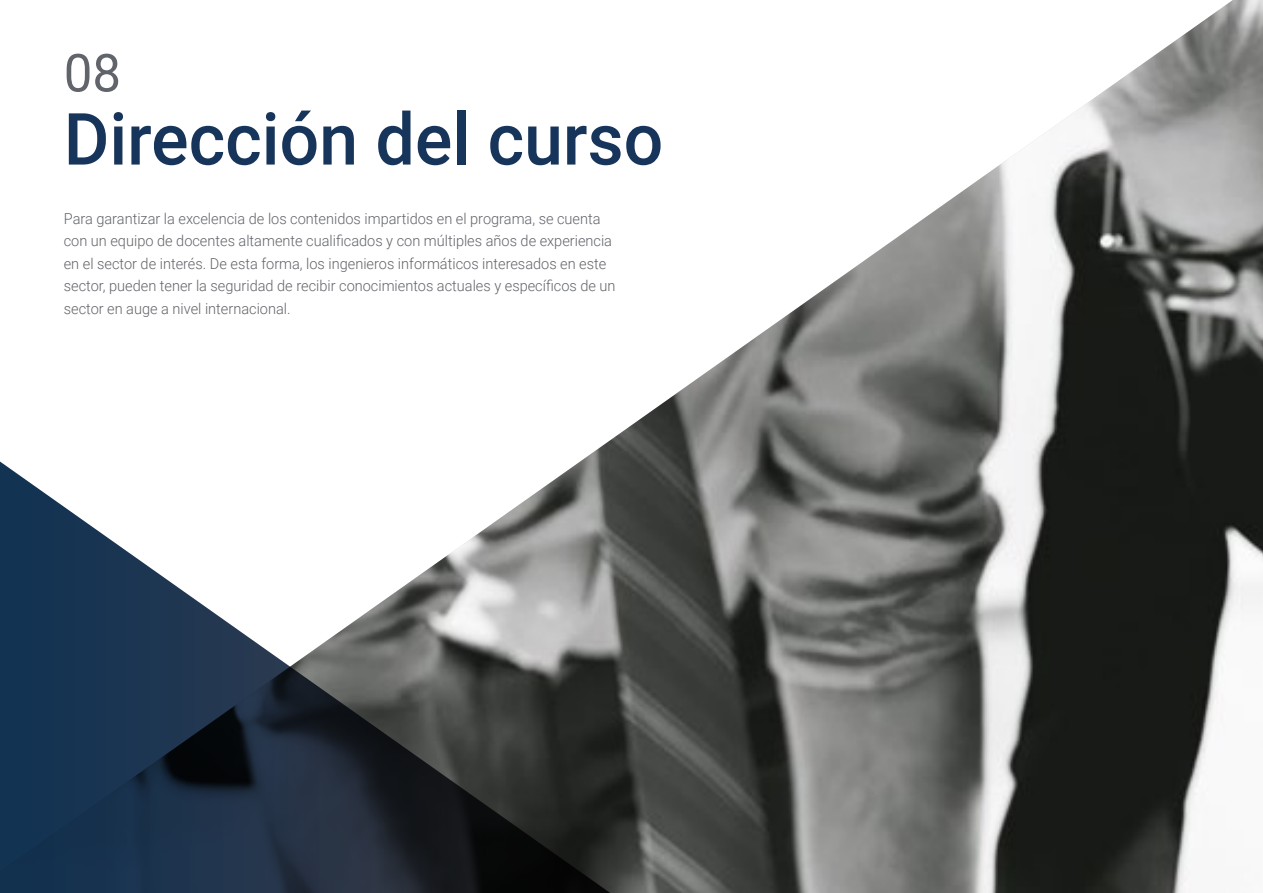
<style>
.page{position:relative;width:1263px;height:893px;background:#fff}
.page>*{position:absolute;margin:0;border:0;box-sizing:border-box;transform-origin:0 0}
.t1{font:500 72px "Roboto";color:#17355b}
.t2{font:52.5px "Roboto";color:#61646a}
.t3{font:300 15px/22.5px "Roboto";color:#61646a}
</style>
<div class="page">
<img style="left:602px;top:0;width:661px;height:893px">
<svg style="left:0;top:446px;width:640px;height:447px"></svg>
<h2 class="t2" style="left:64px;top:36px;width:59px">08</h2>
<h1 class="t1" style="left:64px;top:89px;width:601px">Dirección del curso</h1>
<p class="t3" style="left:64px;top:207px;width:553px">Para garantizar la excelencia de los contenidos impartidos en el programa, se cuenta con un equipo de docentes altamente cualificados y con múltiples años de experiencia en el sector de interés. De esta forma, los ingenieros informáticos interesados en este sector, pueden tener la seguridad de recibir conocimientos actuales y específicos de un sector en auge a nivel internacional.</p>
</div>
